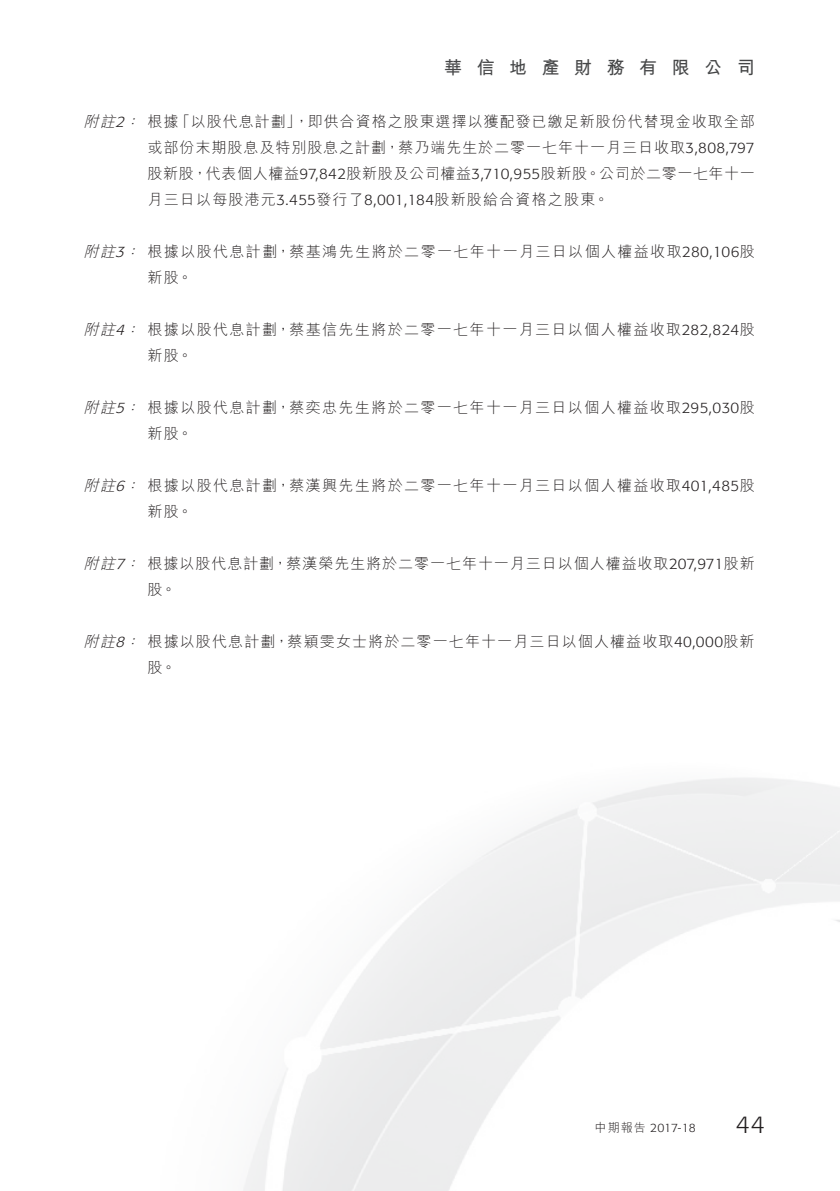
<style>
.page{position:relative;width:840px;height:1191px;background:#fff}
.page>*{position:absolute;margin:0;border:0;box-sizing:border-box;transform-origin:0 0}
.t1{font:300 24px "Formata";color:#231f20}
.t2{font:700 18px "M Hei HK";color:#454647}
.Notes{font:300 15px/26px "M Hei HK";letter-spacing:.08em;color:#231f20;text-align:justify}
.Notes-2{font:italic 300 15px "M Hei HK";color:#231f20}
.t3{font:300 12px "Formata";letter-spacing:-.01em;color:#231f20}
.s1{font-family:"Formata";font-style:italic}
.s2{font-style:italic}
.s3{font-family:"Formata"}
.s4{font-family:"M Hei HK"}
</style>
<div class="page">
<p class="t2" style="left:444px;top:54px;width:19px">華</p>
<p class="t2" style="left:476px;top:54px;width:19px">信</p>
<p class="t2" style="left:509px;top:54px;width:20px">地</p>
<p class="t2" style="left:541px;top:54px;width:19px">產</p>
<p class="t2" style="left:574px;top:54px;width:19px">財</p>
<p class="t2" style="left:606px;top:54px;width:19px">務</p>
<p class="t2" style="left:639px;top:54px;width:19px">有</p>
<p class="t2" style="left:671px;top:54px;width:19px">限</p>
<p class="t2" style="left:704px;top:54px;width:19px">公</p>
<p class="t2" style="left:736px;top:54px;width:19px">司</p>
<p class="Notes-2" style="left:84px;top:114px;width:37px">附註</p>
<p class="Notes" style="left:175px;top:108px;width:581px">「以股代息計劃，」即供合資格之股東選擇以獲配發已繳足新股份代替現金收取全部</p>
<p class="Notes" style="left:115px;top:108px;width:65px"><span class="s1">2</span><span class="s2">：</span>根據</p>
<p class="Notes" style="left:147px;top:134px;width:608px">或部份末期股息及特別股息之計劃，蔡乃端先生於二零一七年十一月三日收取<span class="s3">3,808,797</span>股新股，代表個人權益<span class="s3">97,842</span>股新股及公司權益<span class="s3">3,710,955</span>股新股。公司於二零一七年十一月三日以每股港元<span class="s3">3.455</span>發行了<span class="s3">8,001,184</span>股新股給合資格之股東。</p>
<p class="Notes" style="left:115px;top:238px;width:640px"><span class="s1">3</span><span class="s2">：</span>根據以股代息計劃，蔡基鴻先生將於二零一七年十一月三日以個人權益收取<span class="s3">280,106</span>股</p>
<p class="Notes-2" style="left:84px;top:244px;width:37px">附註</p>
<p class="Notes" style="left:147px;top:264px;width:46px">新股。</p>
<p class="Notes" style="left:115px;top:316px;width:640px"><span class="s1">4</span><span class="s2">：</span>根據以股代息計劃，蔡基信先生將於二零一七年十一月三日以個人權益收取<span class="s3">282,824</span>股</p>
<p class="Notes-2" style="left:84px;top:322px;width:37px">附註</p>
<p class="Notes" style="left:147px;top:342px;width:46px">新股。</p>
<p class="Notes" style="left:115px;top:394px;width:640px"><span class="s1">5</span><span class="s2">：</span>根據以股代息計劃，蔡奕忠先生將於二零一七年十一月三日以個人權益收取<span class="s3">295,030</span>股</p>
<p class="Notes-2" style="left:84px;top:400px;width:37px">附註</p>
<p class="Notes" style="left:147px;top:420px;width:46px">新股。</p>
<p class="Notes" style="left:115px;top:472px;width:640px"><span class="s1">6</span><span class="s2">：</span>根據以股代息計劃，蔡漢興先生將於二零一七年十一月三日以個人權益收取<span class="s3">401,485</span>股</p>
<p class="Notes-2" style="left:84px;top:478px;width:37px">附註</p>
<p class="Notes" style="left:147px;top:498px;width:46px">新股。</p>
<p class="Notes" style="left:115px;top:550px;width:640px"><span class="s1">7</span><span class="s2">：</span>根據以股代息計劃，蔡漢榮先生將於二零一七年十一月三日以個人權益收取<span class="s3">207,971</span>股新</p>
<p class="Notes-2" style="left:84px;top:556px;width:37px">附註</p>
<p class="Notes" style="left:147px;top:576px;width:30px">股。</p>
<p class="Notes" style="left:115px;top:628px;width:640px"><span class="s1">8</span><span class="s2">：</span>根據以股代息計劃，蔡穎雯女士將於二零一七年十一月三日以個人權益收取<span class="s3">40,000</span>股新</p>
<p class="Notes-2" style="left:84px;top:634px;width:37px">附註</p>
<p class="Notes" style="left:147px;top:654px;width:30px">股。</p>
<p class="t3" style="left:594px;top:1121px;width:102px"><span class="s4">中期報告</span> 2017-18</p>
<h1 class="t1" style="left:735px;top:1110px;width:30px">44</h1>
</div>
